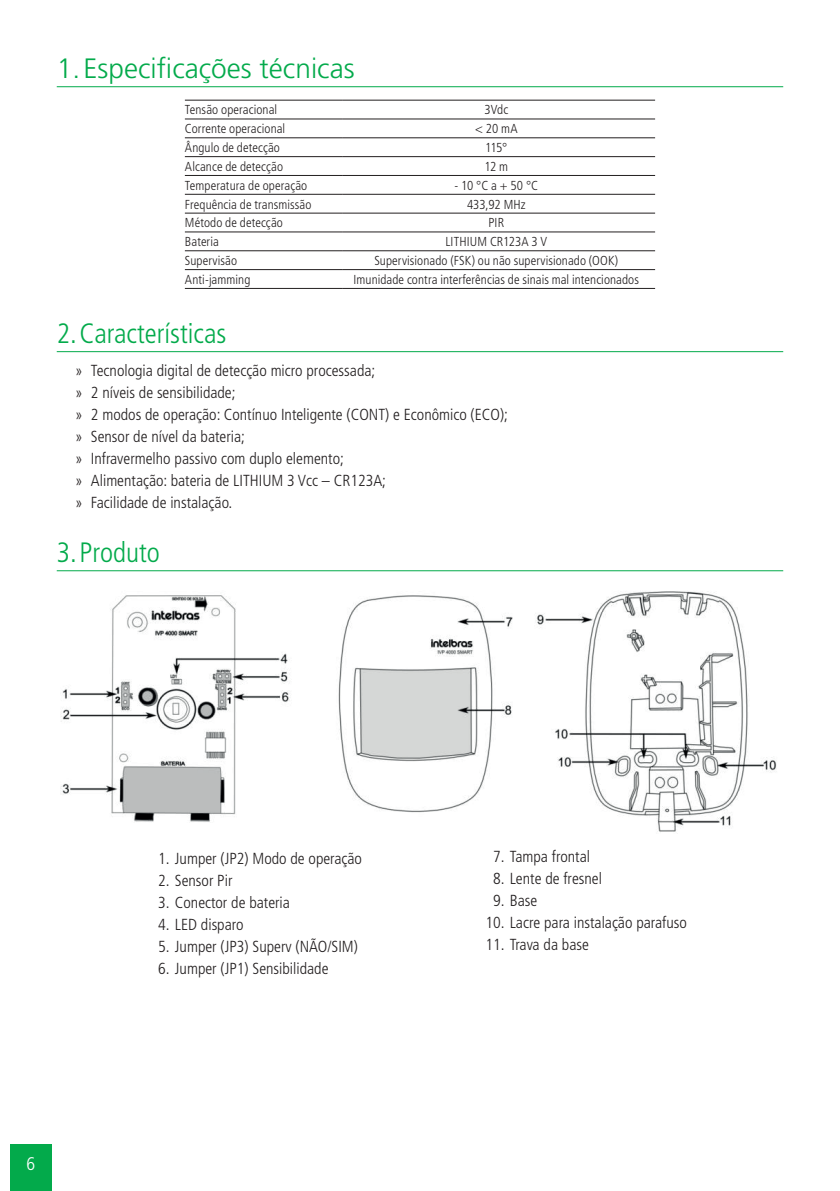
<style>
.page{position:relative;width:840px;height:1191px;background:#fff}
.page>*{position:absolute;margin:0;border:0;box-sizing:border-box;transform-origin:0 0}
.t1{font:300 condensed 28px "Frutiger LT Std";color:#03aa4b}
.t2{font:300 28px "Frutiger LT Std";color:#03aa4b}
.t3{font:300 condensed 18.2px "Frutiger LT Std";color:#fff}
.t4{font:300 condensed 16px "Frutiger LT Std";color:#231f20}
._8__Tabela_Texto{font:300 condensed 13px "Frutiger LT Std";letter-spacing:.005em;color:#231f20}
</style>
<div class="page">
<div style="left:10px;top:1144px;width:42px;height:47px;background:#03aa4b"></div>
<hr style="left:57px;top:86px;width:725px;height:1px;background:#03aa4b">
<hr style="left:57px;top:351px;width:725px;height:1px;background:#03aa4b">
<hr style="left:57px;top:570px;width:725px;height:1px;background:#03aa4b">
<hr style="left:185px;top:119px;width:157px;height:1px;background:#231f20">
<hr style="left:342px;top:119px;width:312px;height:1px;background:#231f20">
<hr style="left:185px;top:137px;width:157px;height:1px;background:#231f20">
<hr style="left:342px;top:137px;width:312px;height:1px;background:#231f20">
<hr style="left:185px;top:156px;width:157px;height:1px;background:#231f20">
<hr style="left:342px;top:156px;width:312px;height:1px;background:#231f20">
<hr style="left:185px;top:175px;width:157px;height:1px;background:#231f20">
<hr style="left:342px;top:175px;width:312px;height:1px;background:#231f20">
<hr style="left:185px;top:100px;width:157px;height:1px;background:#231f20">
<hr style="left:342px;top:100px;width:312px;height:1px;background:#231f20">
<hr style="left:185px;top:194px;width:157px;height:1px;background:#231f20">
<hr style="left:342px;top:194px;width:312px;height:1px;background:#231f20">
<hr style="left:185px;top:213px;width:157px;height:1px;background:#231f20">
<hr style="left:342px;top:213px;width:312px;height:1px;background:#231f20">
<hr style="left:342px;top:232px;width:312px;height:1px;background:#231f20">
<hr style="left:342px;top:250px;width:312px;height:1px;background:#231f20">
<hr style="left:342px;top:269px;width:312px;height:1px;background:#231f20">
<hr style="left:342px;top:288px;width:312px;height:1px;background:#231f20">
<hr style="left:185px;top:232px;width:157px;height:1px;background:#231f20">
<hr style="left:185px;top:250px;width:157px;height:1px;background:#231f20">
<hr style="left:185px;top:269px;width:157px;height:1px;background:#231f20">
<hr style="left:185px;top:288px;width:157px;height:1px;background:#231f20">
<img style="left:60px;top:591px;width:717px;height:241px">
<p class="t2" style="left:57px;top:52px;width:299px">1.Especificações técnicas</p>
<p class="_8__Tabela_Texto" style="left:185px;top:103px;width:94px">Tensão operacional</p>
<p class="_8__Tabela_Texto" style="left:484px;top:103px;width:25px">3Vdc</p>
<p class="_8__Tabela_Texto" style="left:185px;top:121px;width:102px">Corrente operacional</p>
<p class="_8__Tabela_Texto" style="left:475px;top:121px;width:44px">&lt; 20 mA</p>
<p class="_8__Tabela_Texto" style="left:185px;top:140px;width:97px">Ângulo de detecção</p>
<p class="_8__Tabela_Texto" style="left:485px;top:140px;width:24px">115°</p>
<p class="_8__Tabela_Texto" style="left:185px;top:159px;width:100px">Alcance de detecção</p>
<p class="_8__Tabela_Texto" style="left:484px;top:159px;width:25px">12 m</p>
<p class="_8__Tabela_Texto" style="left:185px;top:178px;width:124px">Temperatura de operação</p>
<p class="_8__Tabela_Texto" style="left:454px;top:178px;width:85px">- 10 °C a + 50 °C</p>
<p class="_8__Tabela_Texto" style="left:185px;top:197px;width:128px">Frequência de transmissão</p>
<p class="_8__Tabela_Texto" style="left:467px;top:197px;width:60px">433,92 MHz</p>
<p class="_8__Tabela_Texto" style="left:185px;top:215px;width:99px">Método de detecção</p>
<p class="_8__Tabela_Texto" style="left:488px;top:215px;width:17px">PIR</p>
<p class="_8__Tabela_Texto" style="left:185px;top:234px;width:35px">Bateria</p>
<p class="_8__Tabela_Texto" style="left:445px;top:234px;width:103px">LITHIUM CR123A 3 V</p>
<p class="_8__Tabela_Texto" style="left:185px;top:253px;width:54px">Supervisão</p>
<p class="_8__Tabela_Texto" style="left:374px;top:253px;width:245px">Supervisionado (FSK) ou não supervisionado (OOK)</p>
<p class="_8__Tabela_Texto" style="left:185px;top:272px;width:67px">Anti-jamming</p>
<p class="_8__Tabela_Texto" style="left:353px;top:272px;width:287px">Imunidade contra interferências de sinais mal intencionados</p>
<p class="t1" style="left:57px;top:317px;width:171px">2.Características</p>
<p class="t4" style="left:75px;top:361px;width:301px">» Tecnologia digital de detecção micro processada;</p>
<p class="t4" style="left:75px;top:383px;width:162px">» 2 níveis de sensibilidade;</p>
<p class="t4" style="left:75px;top:405px;width:434px">» 2 modos de operação: Contínuo Inteligente (CONT) e Econômico (ECO);</p>
<p class="t4" style="left:75px;top:427px;width:171px">» Sensor de nível da bateria;</p>
<p class="t4" style="left:75px;top:449px;width:270px">» Infravermelho passivo com duplo elemento;</p>
<p class="t4" style="left:75px;top:471px;width:312px">» Alimentação: bateria de LITHIUM 3 Vcc – CR123A;</p>
<p class="t4" style="left:75px;top:493px;width:158px">» Facilidade de instalação.</p>
<p class="t1" style="left:57px;top:536px;width:105px">3.Produto</p>
<p class="t3" style="left:27px;top:1153px;width:10px">6</p>
<p class="t4" style="left:158px;top:849px;width:205px">1. Jumper (JP2) Modo de operação</p>
<p class="t4" style="left:158px;top:871px;width:76px">2. Sensor Pir</p>
<p class="t4" style="left:158px;top:893px;width:133px">3. Conector de bateria</p>
<p class="t4" style="left:158px;top:915px;width:87px">4. LED disparo</p>
<p class="t4" style="left:158px;top:937px;width:201px">5. Jumper (JP3) Superv (NÃO/SIM)</p>
<p class="t4" style="left:158px;top:959px;width:172px">6. Jumper (JP1) Sensibilidade</p>
<p class="t4" style="left:493px;top:847px;width:98px">7. Tampa frontal</p>
<p class="t4" style="left:493px;top:869px;width:110px">8. Lente de fresnel</p>
<p class="t4" style="left:493px;top:891px;width:46px">9. Base</p>
<p class="t4" style="left:485px;top:913px;width:203px">10. Lacre para instalação parafuso</p>
<p class="t4" style="left:485px;top:935px;width:105px">11. Trava da base</p>
</div>
